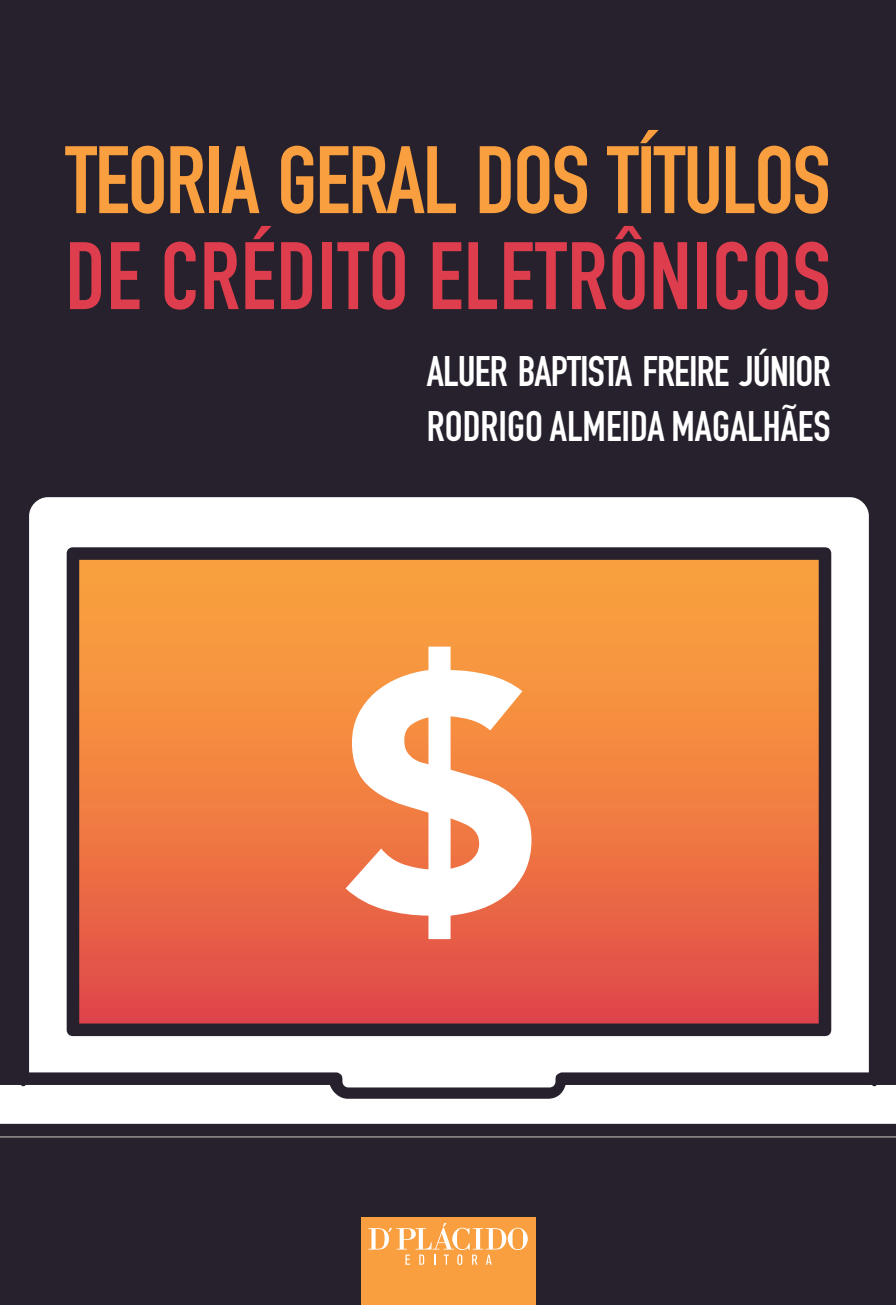
<style>
.page{position:relative;width:896px;height:1305px;background:#26212c}
.page>*{position:absolute;margin:0;border:0;box-sizing:border-box;transform-origin:0 0}
.t1{font:900 335.4px "Avenir";color:#fff}
.t2{font:94px "DIN Engschrift Std";letter-spacing:-.02em;color:#f99f3f}
.t3{font:94px "DIN Engschrift Std";letter-spacing:.01em;color:#dd3d4d}
.t4{font:42.2px/55px "DIN Engschrift Std";letter-spacing:-.02em;color:#fff}
</style>
<div class="page">
<div style="left:361px;top:1217px;width:174px;height:88px;background:#f99f3f"></div>
<svg style="left:368px;top:1223px;width:160px;height:42px"></svg>
<svg style="left:0;top:497px;width:896px;height:627px;background:#dc9370"></svg>
<h2 class="t2" style="left:65px;top:125px;width:767px">TEORIA GERAL DOS TÍTULOS</h2>
<h2 class="t3" style="left:65px;top:221px;width:767px">DE CRÉDITO ELETRÔNICOS</h2>
<p class="t4" style="left:427px;top:344px;width:405px">ALUER BAPTISTA FREIRE JÚNIOR<br>RODRIGO ALMEIDA MAGALHÃES</p>
<h1 class="t1" style="left:341px;top:507px;width:200px">$</h1>
</div>
